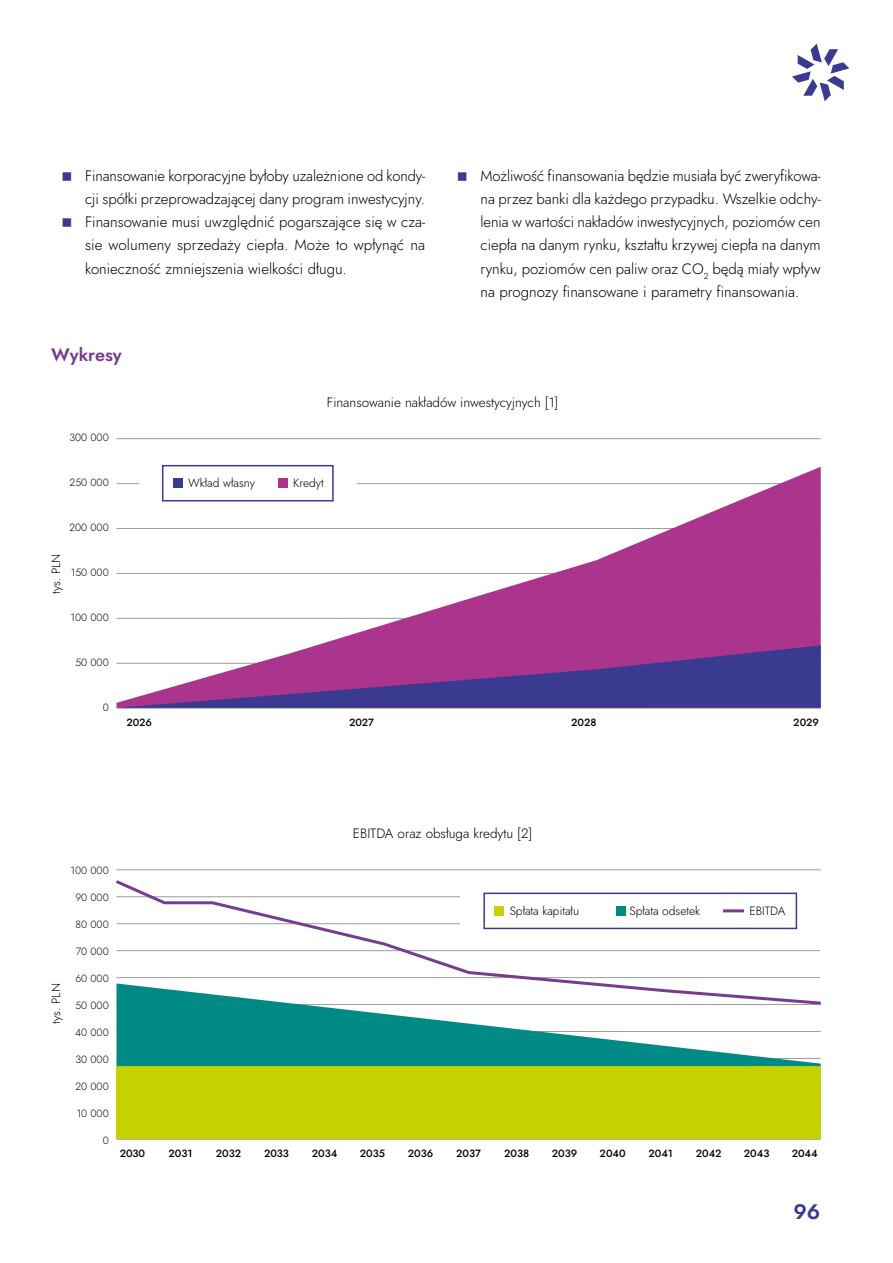
<style>
.page{position:relative;width:893px;height:1263px;background:#fff}
.page>*{position:absolute;margin:0;border:0;box-sizing:border-box;transform-origin:0 0}
.t1{font:600 21px "Jost";color:#3a3b90}
.t2{font:600 18px "Jost";color:#773b8f}
.t3{font:300 15px/23.2px "Jost";color:#000;text-align:justify}
.t4{font:300 13.5px "Jost";color:#000}
.t5{font:300 12px "Jost";color:#000}
.t6{font:300 10.5px "Jost";color:#000}
.t7{font:500 10.5px "Jost";color:#000}
</style>
<div class="page">
<svg style="left:792px;top:44px;width:57px;height:57px"></svg>
<hr style="left:117px;top:438px;width:704px;height:1px;background:#9c9c9d">
<hr style="left:117px;top:869px;width:704px;height:1px;background:#9c9c9d">
<hr style="left:117px;top:708px;width:704px;height:1px;background:#9c9c9d">
<hr style="left:117px;top:1139px;width:704px;height:1px;background:#9c9c9d">
<svg style="left:162px;top:465px;width:172px;height:2px"></svg>
<svg style="left:117px;top:467px;width:704px;height:178px"></svg>
<svg style="left:117px;top:645px;width:704px;height:63px;background:#82539d"></svg>
<div style="left:117px;top:1066px;width:704px;height:73px;background:#c5d200"></div>
<svg style="left:117px;top:1006px;width:704px;height:60px;fill:#008a85"></svg>
<svg style="left:116px;top:880px;width:705px;height:126px"></svg>
<p class="t3" style="left:85px;top:164px;width:342px">Finansowanie korporacyjne byłoby uzależnione od kondy&shy;cji spółki przeprowadzającej dany program inwestycyjny.<br>Finansowanie musi uwzględnić pogarszające się w cza&shy;sie wolumeny sprzedaży ciepła. Może to wpłynąć na konieczność zmniejszenia wielkości długu.</p>
<p class="t3" style="left:480px;top:164px;width:342px">Możliwość finansowania będzie musiała być zweryfikowa&shy;na przez banki dla każdego przypadku. Wszelkie odchy&shy;lenia w wartości nakładów inwestycyjnych, poziomów cen ciepła na danym rynku, kształtu krzywej ciepła na danym rynku, poziomów cen paliw oraz CO<sub>2</sub> będą miały wpływ na prognozy finansowane i parametry finansowania.</p>
<p class="t2" style="left:51px;top:342px;width:72px">Wykresy</p>
<p class="t6" style="left:69px;top:430px;width:41px">300 000</p>
<p class="t6" style="left:70px;top:475px;width:41px">250 000</p>
<p class="t6" style="left:69px;top:520px;width:41px">200 000</p>
<p class="t6" style="left:71px;top:565px;width:39px">150 000</p>
<p class="t6" style="left:71px;top:610px;width:40px">100 000</p>
<p class="t6" style="left:75px;top:655px;width:35px">50 000</p>
<p class="t6" style="left:103px;top:700px;width:8px">0</p>
<p class="t5" style="left:48px;top:594px;width:42px;rotate:-90deg">tys. PLN</p>
<p class="t7" style="left:126px;top:715px;width:27px">2026</p>
<p class="t4" style="left:327px;top:393px;width:233px">Finansowanie nakładów inwestycyjnych [1]</p>
<p class="t5" style="left:188px;top:475px;width:68px">Wkład własny</p>
<p class="t5" style="left:293px;top:475px;width:32px">Kredyt</p>
<p class="t7" style="left:349px;top:715px;width:27px">2027</p>
<p class="t7" style="left:571px;top:715px;width:27px">2028</p>
<p class="t7" style="left:793px;top:715px;width:27px">2029</p>
<p class="t5" style="left:48px;top:1024px;width:42px;rotate:-90deg">tys. PLN</p>
<p class="t6" style="left:71px;top:863px;width:40px">100 000</p>
<p class="t6" style="left:75px;top:890px;width:35px">90 000</p>
<p class="t6" style="left:76px;top:917px;width:35px">80 000</p>
<p class="t6" style="left:76px;top:944px;width:34px">70 000</p>
<p class="t6" style="left:75px;top:971px;width:35px">60 000</p>
<p class="t6" style="left:75px;top:998px;width:35px">50 000</p>
<p class="t6" style="left:75px;top:1025px;width:35px">40 000</p>
<p class="t6" style="left:75px;top:1052px;width:35px">30 000</p>
<p class="t6" style="left:75px;top:1079px;width:35px">20 000</p>
<p class="t6" style="left:77px;top:1106px;width:34px">10 000</p>
<p class="t6" style="left:103px;top:1133px;width:8px">0</p>
<p class="t4" style="left:353px;top:824px;width:181px">EBITDA oraz obsługa kredytu [2]</p>
<p class="t5" style="left:510px;top:903px;width:71px">Spłata kapitału</p>
<p class="t5" style="left:629px;top:903px;width:72px">Spłata odsetek</p>
<p class="t5" style="left:749px;top:903px;width:38px">EBITDA</p>
<p class="t7" style="left:120px;top:1146px;width:27px">2030</p>
<p class="t7" style="left:169px;top:1146px;width:25px">2031</p>
<p class="t7" style="left:216px;top:1146px;width:27px">2032</p>
<p class="t7" style="left:264px;top:1146px;width:27px">2033</p>
<p class="t7" style="left:312px;top:1146px;width:27px">2034</p>
<p class="t7" style="left:360px;top:1146px;width:27px">2035</p>
<p class="t7" style="left:408px;top:1146px;width:27px">2036</p>
<p class="t7" style="left:456px;top:1146px;width:26px">2037</p>
<p class="t7" style="left:504px;top:1146px;width:27px">2038</p>
<p class="t7" style="left:552px;top:1146px;width:27px">2039</p>
<p class="t7" style="left:600px;top:1146px;width:28px">2040</p>
<p class="t7" style="left:648px;top:1146px;width:26px">2041</p>
<p class="t7" style="left:696px;top:1146px;width:27px">2042</p>
<p class="t7" style="left:744px;top:1146px;width:27px">2043</p>
<p class="t7" style="left:792px;top:1146px;width:28px">2044</p>
<h1 class="t1" style="left:793px;top:1197px;width:28px">96</h1>
</div>
